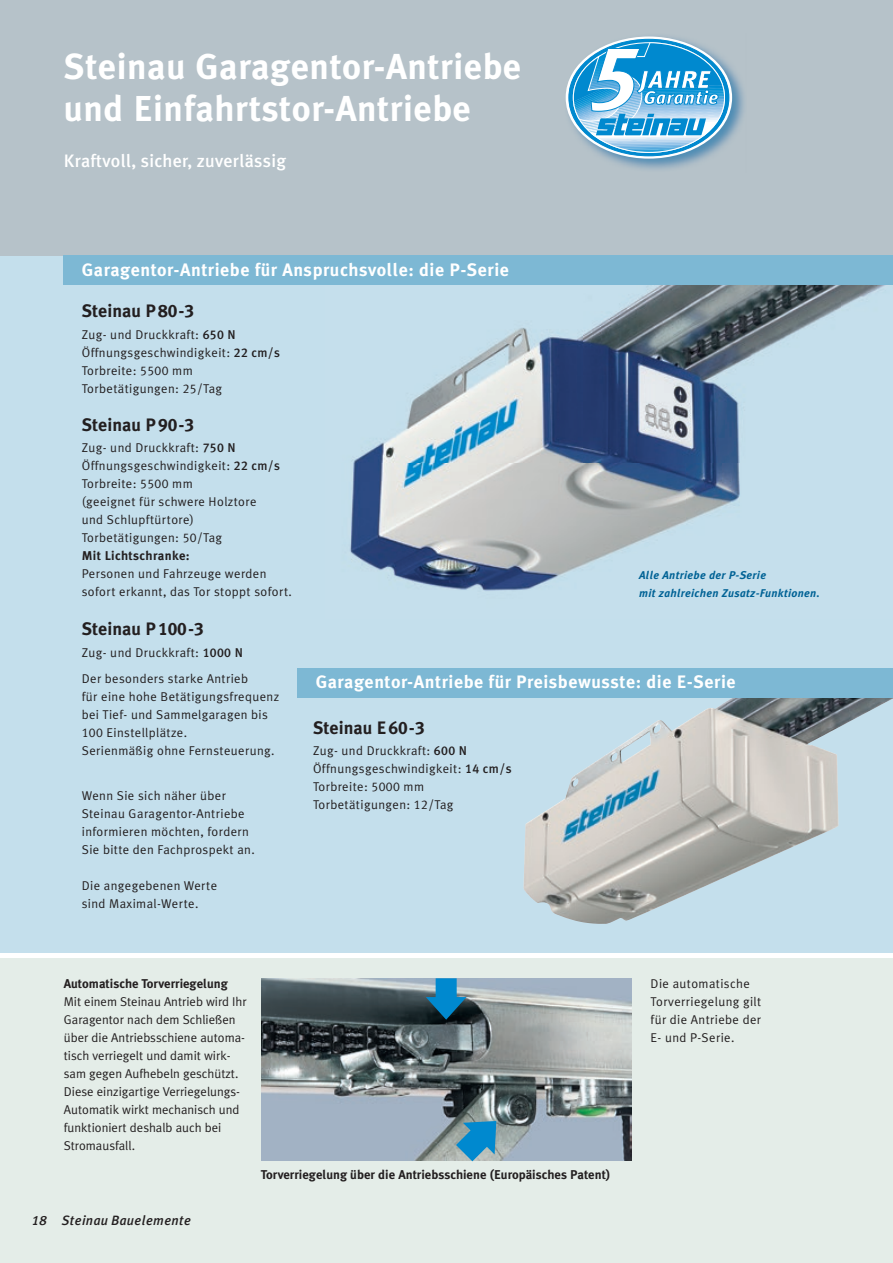
<style>
.page{position:relative;width:893px;height:1263px;background:#fff}
.page>*{position:absolute;margin:0;border:0;box-sizing:border-box;transform-origin:0 0}
.t1{font:700 36px/42px "Meta Plus";letter-spacing:.015em;color:#fff}
.t2{font:700 18px "Meta Plus";letter-spacing:.03em;color:#fff}
.t3{font:700 18px "Meta Plus";color:#231f20}
.t4{font:500 18px "Meta Plus";letter-spacing:.015em;color:#fff}
.t5{font:italic 500 13.5px "Meta Plus";letter-spacing:.03em;color:#231f20}
.t6{font:12.75px/18px "Meta Plus Normal";letter-spacing:.03em;color:#231f20}
.t7{font:12.75px/18px "Meta Plus Normal";color:#231f20}
.t8{font:700 12.75px "Meta Plus";color:#231f20}
.t9{font:700 12.75px "Meta Plus";letter-spacing:.03em;color:#231f20}
.t10{font:italic 700 11.25px/18px "Meta Plus";letter-spacing:.03em;color:#006295}
.s1{font-family:"Meta Plus Bold Caps";font-weight:400}
.s2{font-family:"Meta Plus Medium Caps"}
.s3{font-family:"Meta Plus";font-weight:500}
.s4{font-family:"Meta Plus Normal Caps"}
.s5{font-family:"Meta Plus Medium Caps";font-weight:400}
</style>
<div class="page">
<div style="left:0;top:249px;width:893px;height:703px;background:#c4dfec"></div>
<img style="left:350px;top:285px;width:535px;height:306px">
<div style="left:0;top:959px;width:893px;height:304px;background:#e4ede8"></div>
<div style="left:0;top:0;width:893px;height:255px;background:#b6c2c9"></div>
<img style="left:261px;top:978px;width:370px;height:183px">
<svg style="left:426px;top:978px;width:40px;height:42px;background:#28749a"></svg>
<svg style="left:444px;top:1101px;width:73px;height:61px;background:#6b93a2"></svg>
<img style="left:523px;top:697px;width:370px;height:227px">
<div style="left:298px;top:668px;width:595px;height:29px;background:#7db8d4"></div>
<img style="left:611px;top:72px;width:133px;height:98px">
<svg style="left:565px;top:36px;width:169px;height:124px"></svg>
<div style="left:64px;top:255px;width:829px;height:30px;background:#7db8d4"></div>
<h1 class="t1" style="left:64px;top:45px;width:459px">Steinau Garagentor-Antriebe und Einfahrtstor-Antriebe</h1>
<h2 class="t4" style="left:64px;top:151px;width:224px">Kraftvoll, sicher, zuverlässig</h2>
<h2 class="t2" style="left:82px;top:259px;width:429px">Garagentor-Antriebe für Anspruchsvolle: die P-Serie</h2>
<h2 class="t3" style="left:82px;top:301px;width:114px">Steinau P<span class="s1">80-3</span></h2>
<p class="t6" style="left:82px;top:325px;width:200px">Zug- und Druckkraft: <span class="s2">650</span> <span class="s3">N<br></span>Öffnungsgeschwindigkeit: <span class="s2">22</span> <span class="s3">cm/s<br></span>Torbreite: <span class="s4">5500</span> mm<br>Torbetätigungen: <span class="s4">25</span>/Tag</p>
<h2 class="t3" style="left:82px;top:414px;width:114px">Steinau P<span class="s1">90-3</span></h2>
<p class="t6" style="left:82px;top:439px;width:200px">Zug- und Druckkraft: <span class="s2">750</span> <span class="s3">N<br></span>Öffnungsgeschwindigkeit: <span class="s2">22</span> <span class="s3">cm/s<br></span>Torbreite: <span class="s4">5500</span> mm<br>(geeignet für schwere Holztore und Schlupftürtore)<br>Torbetätigungen: <span class="s4">50</span>/Tag</p>
<p class="t9" style="left:82px;top:548px;width:110px">Mit Lichtschranke:</p>
<p class="t6" style="left:82px;top:565px;width:212px">Personen und Fahrzeuge werden sofort erkannt, das Tor stoppt sofort.</p>
<h2 class="t3" style="left:82px;top:619px;width:123px">Steinau P<span class="s1">100-3</span></h2>
<p class="t6" style="left:82px;top:639px;width:168px;line-height:26.5px">Zug- und Druckkraft: <span class="s2">1000</span> <span class="s3">N<br></span>Der besonders starke Antrieb</p>
<p class="t6" style="left:82px;top:688px;width:199px">für eine hohe Betätigungsfrequenz bei Tief- und Sammelgaragen bis<br><span class="s4">100</span> Einstellplätze.<br>Serienmäßig ohne Fernsteuerung.</p>
<p class="t6" style="left:82px;top:786px;width:174px">Wenn Sie sich näher über<br>Steinau Garagentor-Antriebe informieren möchten, fordern<br>Sie bitte den Fachprospekt an.</p>
<p class="t6" style="left:82px;top:876px;width:137px">Die angegebenen Werte sind Maximal-Werte.</p>
<p class="t10" style="left:639px;top:566px;width:182px">Alle Antriebe der P-Serie<br>mit zahlreichen Zusatz-Funktionen.</p>
<h2 class="t2" style="left:316px;top:672px;width:422px">Garagentor-Antriebe für Preisbewusste: die E-Serie</h2>
<h2 class="t3" style="left:313px;top:717px;width:113px">Steinau E<span class="s1">60-3</span></h2>
<p class="t6" style="left:313px;top:741px;width:200px">Zug- und Druckkraft: <span class="s2">600</span> <span class="s3">N<br></span>Öffnungsgeschwindigkeit: <span class="s2">14</span> <span class="s3">cm/s<br></span>Torbreite: <span class="s4">5000</span> mm<br>Torbetätigungen: <span class="s4">12</span>/Tag</p>
<p class="t8" style="left:64px;top:976px;width:166px">Automatische Torverriegelung</p>
<p class="t7" style="left:64px;top:992px;width:184px">Mit einem Steinau Antrieb wird Ihr<br>Garagentor nach dem Schließen über die Antriebsschiene automa&shy;tisch verriegelt und damit wirk&shy;sam gegen Aufhebeln geschützt.<br>Diese einzigartige Verriegelungs-<br>Automatik wirkt mechanisch und funktioniert deshalb auch bei<br>Stromausfall.</p>
<p class="t6" style="left:651px;top:975px;width:112px">Die automatische<br>Torverriegelung gilt für die Antriebe der<br>E- und P-Serie.</p>
<p class="t5" style="left:32px;top:1212px;width:161px"><span class="s5">18</span> Steinau Bauelemente</p>
<p class="t8" style="left:261px;top:1167px;width:351px">Torverriegelung über die Antriebsschiene (Europäisches Patent)</p>
</div>
